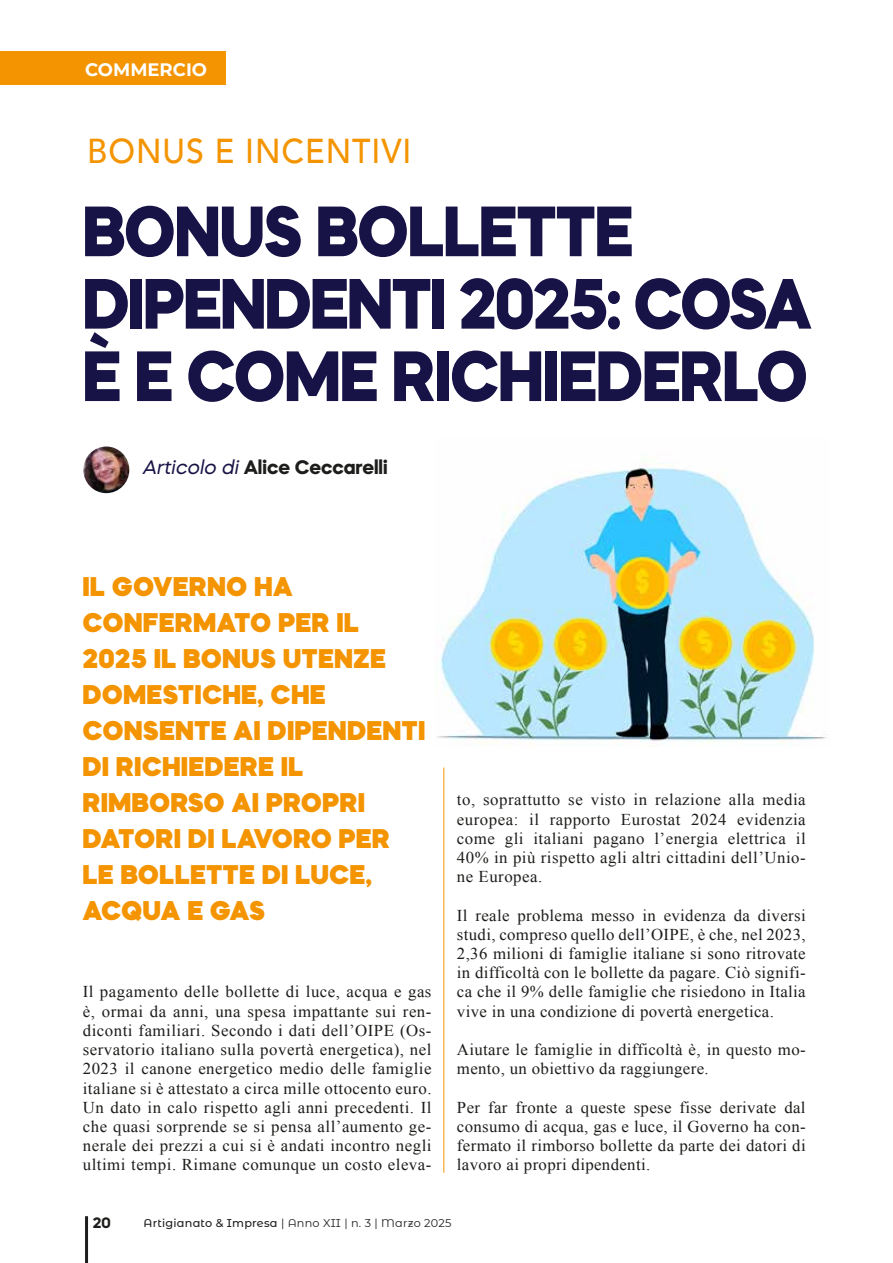
<style>
.page{position:relative;width:893px;height:1263px;background:#fff}
.page>*{position:absolute;margin:0;border:0;box-sizing:border-box;transform-origin:0 0}
.t1{font:800 70.95px/72.4px "Mazzard H";letter-spacing:-.015em;color:#181346;scale:.91 1}
.t2{font:500 34.5px "Avenir";letter-spacing:.03em;color:#f49400;scale:.93 1}
.t3{font:900 27px/36px "Mazzard H";letter-spacing:.03em;color:#f49400}
.t4{font:700 19.5px "Mazzard H";color:#1d1d1b}
.t5{font:700 18px "Montserrat";color:#fff}
.t6{font:16.5px/19.2px "Times New Roman";letter-spacing:.02em;color:#1d1d1b;text-align:justify}
.t7{font:700 15px "Mazzard H";color:#1d1d1b}
.t8{font:11.25px "Montserrat Alternates";letter-spacing:.02em;color:#1d1d1b}
.s1{font-weight:400;font-style:italic;font-size:19.65px;color:#181346}
.s2{font-weight:500}
</style>
<div class="page">
<hr style="left:85px;top:1216px;width:3px;height:47px;background:#1d1d1b">
<div style="left:0;top:52px;width:225px;height:33px;background:#f49400"></div>
<hr style="left:443px;top:767px;width:1px;height:405px;background:#f49400">
<img style="left:83px;top:446px;width:46px;height:47px;border-radius:23px">
<img style="left:437px;top:462px;width:390px;height:285px">
<p class="t5" style="left:85px;top:56px;width:124px">COMMERCIO</p>
<h2 class="t2" style="left:87px;top:121px;width:350px">BONUS E INCENTIVI</h2>
<h1 class="t1" style="left:83px;top:193px;width:802px">BONUS BOLLETTE<br>DIPENDENTI 2025: COSA<br>È E COME RICHIEDERLO</h1>
<p class="t4" style="left:142px;top:454px;width:247px"><span class="s1">Articolo di</span>Alice Ceccarelli</p>
<h3 class="t3" style="left:83px;top:568px;width:344px">IL GOVERNO HA<br>CONFERMATO PER IL<br>2025 IL BONUS UTENZE<br>DOMESTICHE, CHE<br>CONSENTE AI DIPENDENTI<br>DI RICHIEDERE IL<br>RIMBORSO AI PROPRI<br>DATORI DI LAVORO PER<br>LE BOLLETTE DI LUCE,<br>ACQUA E GAS</h3>
<p class="t6" style="left:83px;top:982px;width:350px">Il pagamento delle bollette di luce, acqua e gas è, ormai da anni, una spesa impattante sui ren&shy;diconti familiari. Secondo i dati dell’OIPE (Os&shy;servatorio italiano sulla povertà energetica), nel 2023 il canone energetico medio delle famiglie italiane si è attestato a circa mille ottocento euro.<br>Un dato in calo rispetto agli anni precedenti. Il che quasi sorprende se si pensa all’aumento ge&shy;nerale dei prezzi a cui si è andati incontro negli ultimi tempi. Rimane comunque un costo eleva-</p>
<p class="t6" style="left:457px;top:790px;width:350px">to, soprattutto se visto in relazione alla media europea: il rapporto Eurostat 2024 evidenzia come gli italiani pagano l’energia elettrica il 40% in più rispetto agli altri cittadini dell’Unio&shy;ne Europea.</p>
<p class="t6" style="left:457px;top:905px;width:350px">Il reale problema messo in evidenza da diversi studi, compreso quello dell’OIPE, è che, nel 2023, 2,36 milioni di famiglie italiane si sono ritrovate in difficoltà con le bollette da pagare. Ciò signifi&shy;ca che il 9% delle famiglie che risiedono in Italia vive in una condizione di povertà energetica.</p>
<p class="t6" style="left:457px;top:1040px;width:350px">Aiutare le famiglie in difficoltà è, in questo mo&shy;mento, un obiettivo da raggiungere.</p>
<p class="t6" style="left:457px;top:1097px;width:350px">Per far fronte a queste spese fisse derivate dal consumo di acqua, gas e luce, il Governo ha con&shy;fermato il rimborso bollette da parte dei datori di lavoro ai propri dipendenti.</p>
<p class="t7" style="left:93px;top:1212px;width:19px">20</p>
<p class="t8" style="left:144px;top:1215px;width:309px"><span class="s2">Artigianato &amp; Impresa</span> | Anno XII | n. 3 | Marzo 2025</p>
</div>
